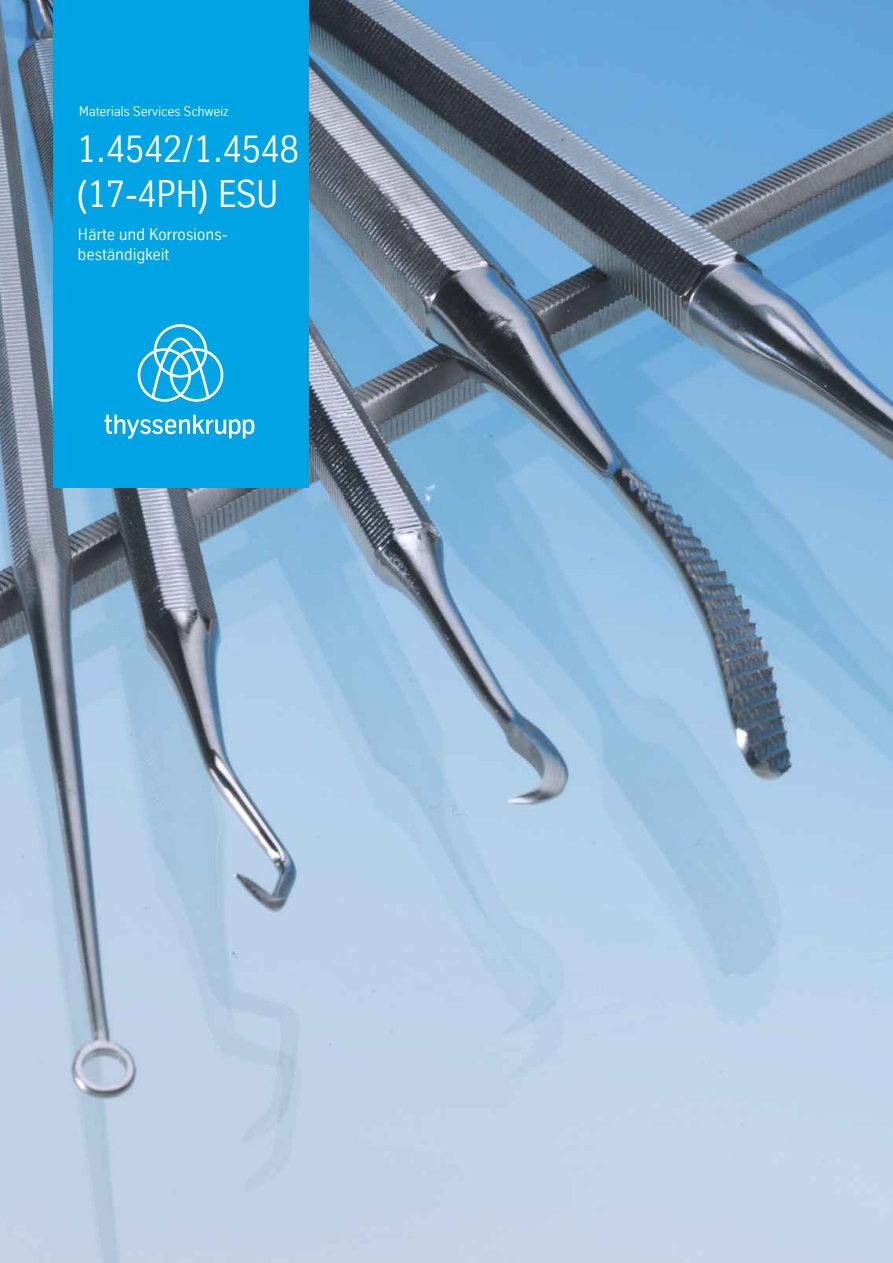
<style>
.page{position:relative;width:893px;height:1263px;background:#fff}
.page>*{position:absolute;margin:0;border:0;box-sizing:border-box;transform-origin:0 0}
.t1{font:37.5px/45.2px "TK Type";letter-spacing:-.01em;color:#fefefe}
.t2{font:16.5px/19.8px "TK Type";letter-spacing:.015em;color:#fefefe}
.t3{font:13.5px "TK Type";letter-spacing:.015em;color:#fefefe}
</style>
<div class="page">
<img style="left:0;top:0;width:893px;height:1263px">
<div style="left:53px;top:0;width:256px;height:487px;background:#00a3e4"></div>
<svg style="left:138px;top:324px;width:85px;height:78px"></svg>
<svg style="left:104px;top:415px;width:150px;height:24px"></svg>
<p class="t3" style="left:79px;top:106px;width:151px">Materials Services Schweiz</p>
<h1 class="t1" style="left:77px;top:129px;width:224px">1.4542 / 1.4548 (17-4PH) ESU</h1>
<p class="t2" style="left:78px;top:226px;width:151px">Härte und Korrosions&shy;beständigkeit</p>
</div>
